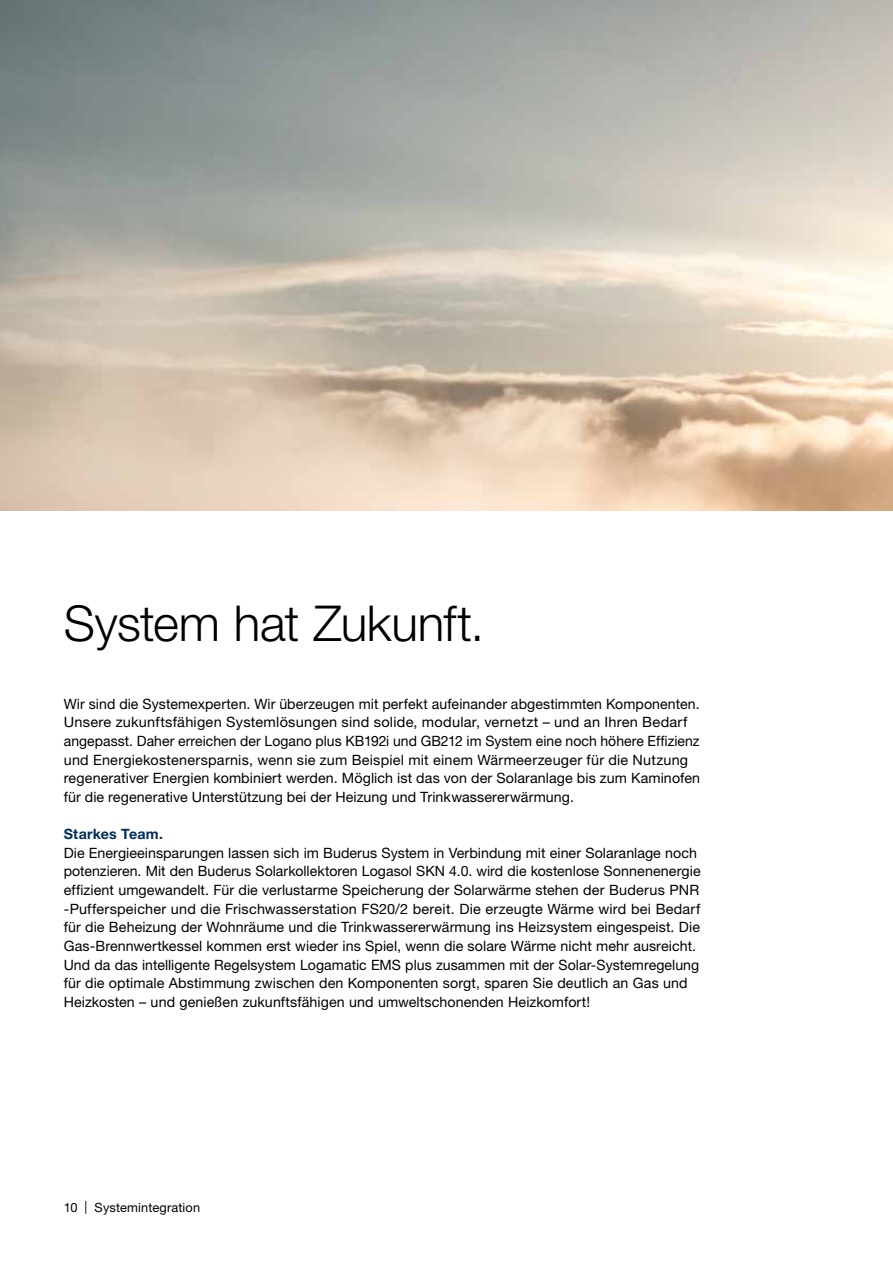
<style>
.page{position:relative;width:893px;height:1263px;background:#fff}
.page>*{position:absolute;margin:0;border:0;box-sizing:border-box;transform-origin:0 0}
.t1{font:300 49.5px "Helvetica Neue LT Pro";letter-spacing:-.01em;color:#000}
.t2{font:14.25px/18.6px "Helvetica Neue LT Pro";letter-spacing:.005em;color:#000}
.t3{font:700 14.25px "Helvetica Neue LT Pro";letter-spacing:.015em;color:#002d5a}
.t4{font:12.75px "Helvetica Neue LT Pro";letter-spacing:.01em;color:#000}
</style>
<div class="page">
<img style="left:0;top:0;width:893px;height:510px">
<h1 class="t1" style="left:64px;top:593px;width:422px">System hat Zukunft.</h1>
<p class="t2" style="left:64px;top:694px;width:638px">Wir sind die Systemexperten. Wir überzeugen mit perfekt aufeinander abgestimmten Komponenten.<br>Unsere zukunftsfähigen Systemlösungen sind solide, modular, vernetzt – und an Ihren Bedarf angepasst. Daher erreichen der Logano plus KB192i und GB212 im System eine noch höhere Effizienz und Energiekostenersparnis, wenn sie zum Beispiel mit einem Wärmeerzeuger für die Nutzung regenerativer Energien kombiniert werden. Möglich ist das von der Solaranlage bis zum Kaminofen für die regenerative Unterstützung bei der Heizung und Trinkwassererwärmung.</p>
<p class="t3" style="left:64px;top:825px;width:101px">Starkes Team.</p>
<p class="t2" style="left:64px;top:843px;width:638px">Die Energieeinsparungen lassen sich im Buderus System in Verbindung mit einer Solaranlage noch potenzieren. Mit den Buderus Solarkollektoren Logasol SKN 4.0. wird die kostenlose Sonnenenergie effizient umgewandelt. Für die verlustarme Speicherung der Solarwärme stehen der Buderus PNR -Pufferspeicher und die Frischwasserstation FS20/2 bereit. Die erzeugte Wärme wird bei Bedarf für die Beheizung der Wohnräume und die Trinkwassererwärmung ins Heizsystem eingespeist. Die Gas-Brennwertkessel kommen erst wieder ins Spiel, wenn die solare Wärme nicht mehr ausreicht.<br>Und da das intelligente Regelsystem Logamatic EMS plus zusammen mit der Solar-Systemregelung für die optimale Abstimmung zwischen den Komponenten sorgt, sparen Sie deutlich an Gas und Heizkosten – und genießen zukunftsfähigen und umweltschonenden Heizkomfort!</p>
<p class="t4" style="left:64px;top:1199px;width:138px">10 | Systemintegration</p>
</div>
